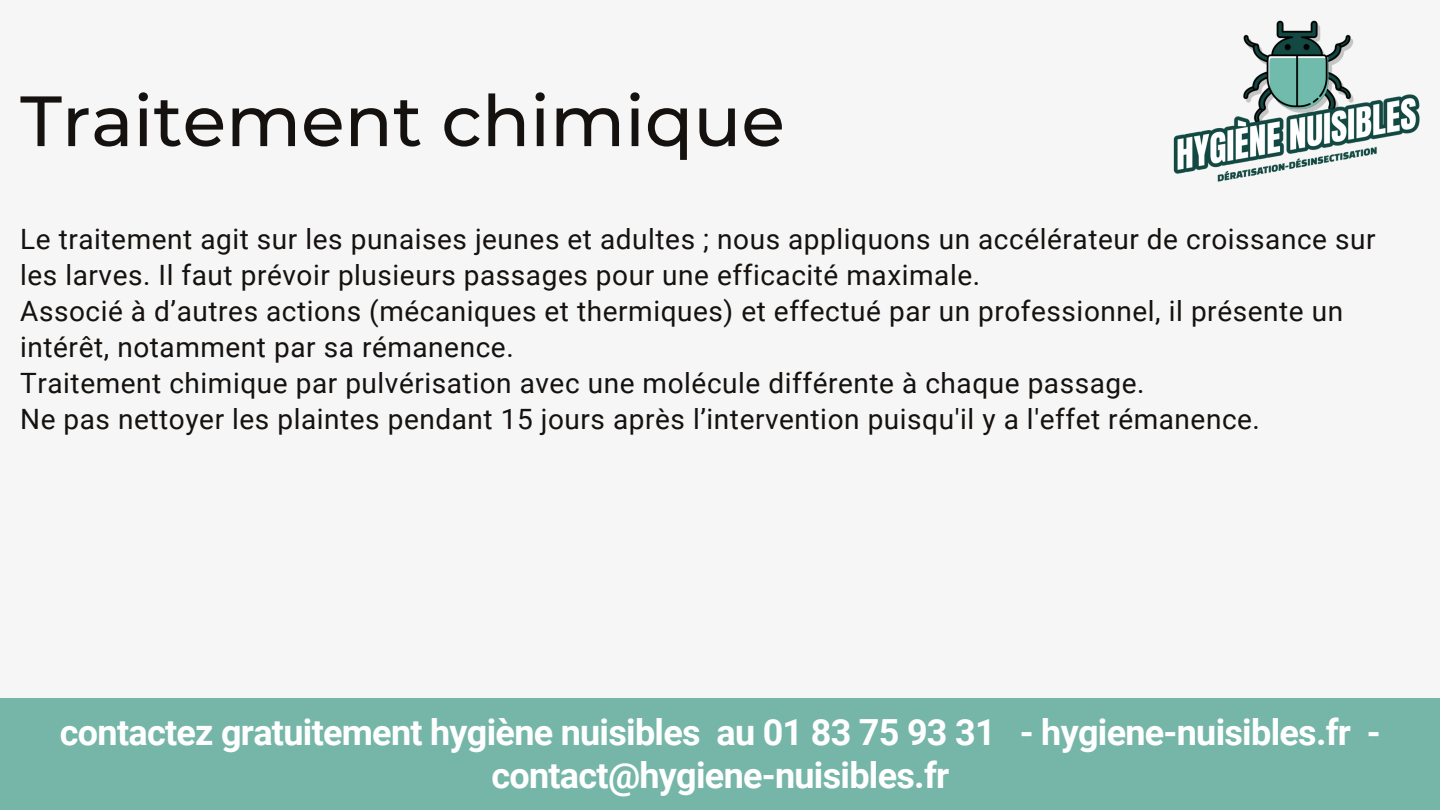
<style>
.page{position:relative;width:1440px;height:810px;background:#f6f6f6}
.page>*{position:absolute;margin:0;border:0;box-sizing:border-box;transform-origin:0 0}
.t1{font:500 71px "Montserrat";color:#14110f}
.t2{font:700 36px/42.8px "Roboto";letter-spacing:-.02em;color:#fff;text-align:center}
.t3{font:28px/36px "Roboto";letter-spacing:.02em;color:#14110f}
</style>
<div class="page">
<div style="left:1px;top:698px;width:1439px;height:112px;background:#75b6a9"></div>
<img style="left:1173px;top:20px;width:247px;height:162px">
<p class="t1" style="left:20px;top:77px;width:766px">Traitement chimique</p>
<p class="t3" style="left:20px;top:222px;width:1357px">Le traitement agit sur les punaises jeunes et adultes ; nous appliquons un accélérateur de croissance sur les larves. Il faut prévoir plusieurs passages pour une efficacité maximale.</p>
<p class="t3" style="left:20px;top:294px;width:1324px">Associé à d’autres actions (mécaniques et thermiques) et effectué par un professionnel, il présente un intérêt, notamment par sa rémanence.</p>
<p class="t3" style="left:20px;top:366px;width:1126px">Traitement chimique par pulvérisation avec une molécule différente à chaque passage.</p>
<p class="t3" style="left:20px;top:402px;width:1241px">Ne pas nettoyer les plaintes pendant 15 jours après l’intervention puisqu'il y a l'effet rémanence.</p>
<p class="t2" style="left:60px;top:711px;width:1322px">contactez gratuitement hygiène nuisibles au 01 83 75 93 31 - hygiene-nuisibles.fr - contact@hygiene-nuisibles.fr</p>
</div>
